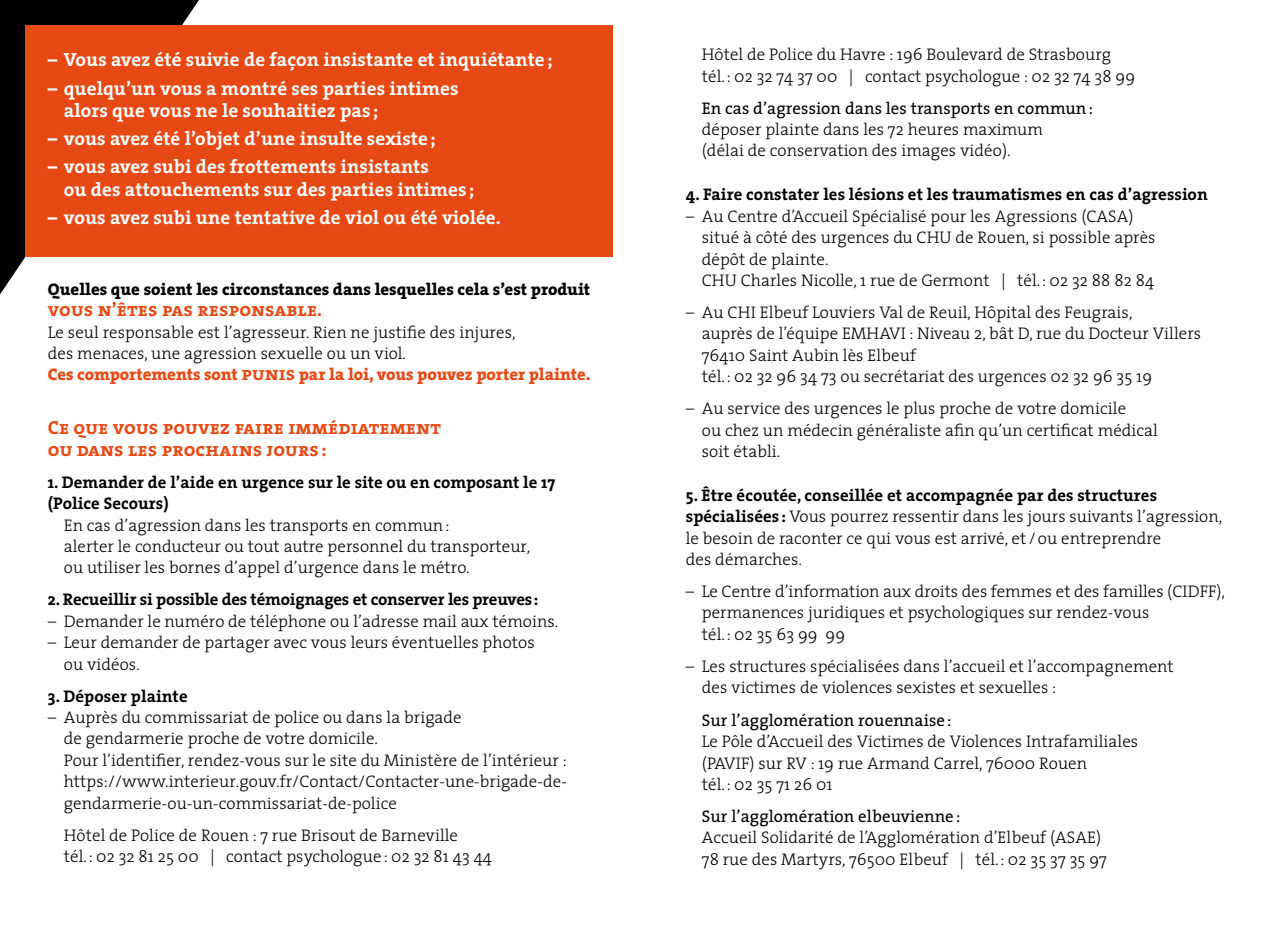
<style>
.page{position:relative;width:1276px;height:944px;background:#fff}
.page>*{position:absolute;margin:0;border:0;box-sizing:border-box;transform-origin:0 0}
.t1{font:700 19.12px/22.5px "The Serif";letter-spacing:.005em;color:#fff}
.t2{font:19.12px/21.4px "The Serif Bold Caps";letter-spacing:.005em;color:#e74914}
.t3{font:300 16.88px/21.4px "The Serif";letter-spacing:.005em;color:#000}
.t4{font:700 16.88px/21.4px "The Serif";color:#000}
.t5{font:16.88px "The Serif";letter-spacing:.005em;color:#000}
.t6{font:800 16.88px "The Serif";color:#000}
.s1{font-weight:800;color:#e74914}
.s2{font-family:"The Serif Bold Caps";font-weight:400;font-size:19.12px;color:#e74914}
.s3{font-weight:700}
</style>
<div class="page">
<svg style="left:0;top:0;width:199px;height:294px;fill:#000"></svg>
<div style="left:25px;top:26px;width:587px;height:231px;background:#e74914"></div>
<p class="t1" style="left:48px;top:48px;width:506px">– Vous avez été suivie de façon insistante et inquiétante ;</p>
<p class="t1" style="left:64px;top:76px;width:396px;text-indent:-16px">– quelqu’un vous a montré ses parties intimes alors que vous ne le souhaitiez pas ;</p>
<p class="t1" style="left:48px;top:127px;width:389px">– vous avez été l’objet d’une insulte sexiste ;</p>
<p class="t1" style="left:64px;top:155px;width:412px;text-indent:-16px">– vous avez subi des frottements insistants<br>ou des attouchements sur des parties intimes ;</p>
<p class="t1" style="left:48px;top:206px;width:454px">– vous avez subi une tentative de viol ou été violée.</p>
<p class="t6" style="left:48px;top:275px;width:544px">Quelles que soient les circonstances dans lesquelles cela s’est produit</p>
<p class="t2" style="left:48px;top:299px;width:276px">vous n’êtes pas responsable.</p>
<p class="t3" style="left:48px;top:321px;width:544px">Le seul responsable est l’agresseur. Rien ne justifie des injures,<br>des menaces, une agression sexuelle ou un viol.<br><span class="s1">Ces comportements sont</span> <span class="s2">punis</span> <span class="s1">par la loi, vous pouvez porter plainte.</span></p>
<p class="t2" style="left:48px;top:417px;width:394px">Ce que vous pouvez faire immédiatement ou dans les prochains jours :</p>
<p class="t4" style="left:48px;top:471px;width:509px">1. Demander de l’aide en urgence sur le site ou en composant le 17 (Police Secours)</p>
<p class="t3" style="left:64px;top:514px;width:468px">En cas d’agression dans les transports en commun:<br>alerter le conducteur ou tout autre personnel du transporteur, ou utiliser les bornes d’appel d’urgence dans le métro.</p>
<p class="t4" style="left:48px;top:589px;width:492px">2. Recueillir si possible des témoignages et conserver les preuves:</p>
<p class="t3" style="left:48px;top:610px;width:512px">– Demander le numéro de téléphone ou l’adresse mail aux témoins.</p>
<p class="t3" style="left:64px;top:631px;width:472px;text-indent:-16px">– Leur demander de partager avec vous leurs éventuelles photos ou vidéos.</p>
<p class="t4" style="left:48px;top:685px;width:141px">3. Déposer plainte</p>
<p class="t3" style="left:64px;top:706px;width:504px;text-indent:-16px">– Auprès du commissariat de police ou dans la brigade<br>de gendarmerie proche de votre domicile.<br>Pour l’identifier, rendez-vous sur le site du Ministère de l’intérieur : https://www.interieur.gouv.fr/Contact/Contacter-une-brigade-de&shy;gendarmerie-ou-un-commissariat-de-police</p>
<p class="t3" style="left:64px;top:824px;width:429px">Hôtel de Police de Rouen : 7 rue Brisout de Barneville<br>tél.: 02 32 81 25 00 | contact psychologue : 02 32 81 43 44</p>
<p class="t3" style="left:702px;top:43px;width:435px">Hôtel de Police du Havre : 196 Boulevard de Strasbourg tél.: 02 32 74 37 00 | contact psychologue : 02 32 74 38 99</p>
<p class="t5" style="left:702px;top:94px;width:393px">En cas d’agression dans les transports en commun:</p>
<p class="t3" style="left:702px;top:118px;width:343px">déposer plainte dans les 72 heures maximum (délai de conservation des images vidéo).</p>
<p class="t4" style="left:686px;top:184px;width:523px">4. Faire constater les lésions et les traumatismes en cas d’agression</p>
<p class="t3" style="left:702px;top:205px;width:455px;text-indent:-16px">– Au Centre d’Accueil Spécialisé pour les Agressions (CASA) situé à côté des urgences du CHU de Rouen, si possible après dépôt de plainte.<br>CHU Charles Nicolle, 1 rue de Germont | tél.: 02 32 88 82 84</p>
<p class="t3" style="left:702px;top:301px;width:501px;text-indent:-16px">– Au CHI Elbeuf Louviers Val de Reuil, Hôpital des Feugrais,<br>auprès de l’équipe EMHAVI : Niveau 2, bât D, rue du Docteur Villers 76410 Saint Aubin lès Elbeuf<br>tél.: 02 32 96 34 73 ou secrétariat des urgences 02 32 96 35 19</p>
<p class="t3" style="left:702px;top:397px;width:458px;text-indent:-16px">– Au service des urgences le plus proche de votre domicile<br>ou chez un médecin généraliste afin qu’un certificat médical soit établi.</p>
<p class="t3" style="left:686px;top:484px;width:538px"><span class="s3">5. Être écoutée, conseillée et accompagnée par des structures spécialisées :</span> Vous pourrez ressentir dans les jours suivants l’agression, le besoin de raconter ce qui vous est arrivé, et / ou entreprendre<br>des démarches.</p>
<p class="t3" style="left:702px;top:580px;width:525px;text-indent:-16px">– Le Centre d’information aux droits des femmes et des familles (CIDFF), permanences juridiques et psychologiques sur rendez-vous<br>tél.: 02 35 63 99 99</p>
<p class="t3" style="left:702px;top:655px;width:473px;text-indent:-16px">– Les structures spécialisées dans l’accueil et l’accompagnement des victimes de violences sexistes et sexuelles :</p>
<p class="t5" style="left:702px;top:706px;width:251px">Sur l’agglomération rouennaise :</p>
<p class="t3" style="left:702px;top:730px;width:438px">Le Pôle d’Accueil des Victimes de Violences Intrafamiliales (PAVIF) sur RV : 19 rue Armand Carrel, 76000 Rouen<br>tél.: 02 35 71 26 01</p>
<p class="t5" style="left:702px;top:802px;width:260px">Sur l’agglomération elbeuvienne :</p>
<p class="t3" style="left:702px;top:826px;width:406px">Accueil Solidarité de l’Agglomération d’Elbeuf (ASAE)<br>78 rue des Martyrs, 76500 Elbeuf | tél.: 02 35 37 35 97</p>
</div>
